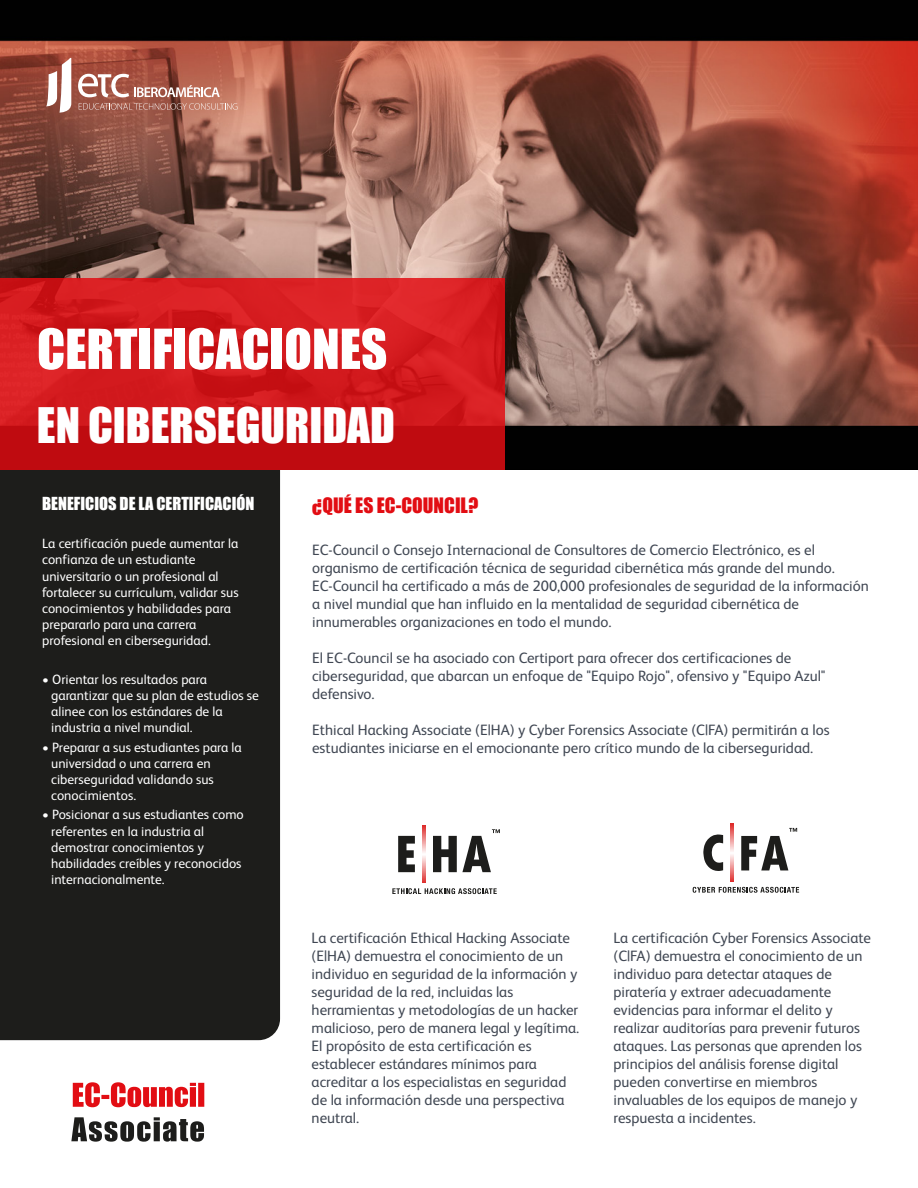
<style>
.page{position:relative;width:918px;height:1188px;background:#fff}
.page>*{position:absolute;margin:0;border:0;box-sizing:border-box;transform-origin:0 0}
.t1{font:51px "Impact";color:#fff}
.t2{font:45px "Impact";color:#fff}
.t3{font:19.5px "Impact";color:#e20d13}
.t4{font:16.5px "Impact";color:#fff}
.t5{font:15px/18px "FS Albert";color:#404753}
.t6{font:13.5px/16.2px "FS Albert";color:#fff}
</style>
<div class="page">
<div style="left:0;top:470px;width:280px;height:570px;background:#1d1d1b"></div>
<img style="left:0;top:0;width:918px;height:470px">
<svg style="left:1px;top:278px;width:504px;height:192px;background:#cf171b"></svg>
<svg style="left:46px;top:58px;width:25px;height:55px"></svg>
<svg style="left:79px;top:103px;width:158px;height:7px"></svg>
<svg style="left:78px;top:74px;width:142px;height:23px"></svg>
<svg style="left:392px;top:888px;width:105px;height:6px"></svg>
<svg style="left:423px;top:825px;width:2px;height:58px"></svg>
<svg style="left:398px;top:836px;width:17px;height:36px"></svg>
<svg style="left:433px;top:829px;width:67px;height:43px"></svg>
<svg style="left:731px;top:824px;width:3px;height:58px"></svg>
<svg style="left:703px;top:834px;width:20px;height:37px"></svg>
<svg style="left:741px;top:828px;width:56px;height:42px"></svg>
<svg style="left:693px;top:887px;width:106px;height:6px"></svg>
<svg style="left:73px;top:1082px;width:131px;height:25px"></svg>
<svg style="left:71px;top:1117px;width:133px;height:25px"></svg>
<h1 class="t1" style="left:37px;top:309px;width:352px">CERTIFICACIONES</h1>
<h2 class="t2" style="left:37px;top:391px;width:359px">EN CIBERSEGURIDAD</h2>
<p class="t4" style="left:42px;top:491px;width:214px">BENEFICIOS DE LA CERTIFICACIÓN</p>
<p class="t6" style="left:42px;top:535px;width:198px">La certificación puede aumentar la confianza de un estudiante universitario o un profesional al fortalecer su currículum, validar sus conocimientos y habilidades para prepararlo para una carrera profesional en ciberseguridad.</p>
<p class="t6" style="left:51px;top:671px;width:209px;text-indent:-9px">• Orientar los resultados para garantizar que su plan de estudios se alinee con los estándares de la industria a nivel mundial.</p>
<p class="t6" style="left:51px;top:739px;width:192px;text-indent:-9px">• Preparar a sus estudiantes para la universidad o una carrera en ciberseguridad validando sus conocimientos.</p>
<p class="t6" style="left:51px;top:807px;width:194px;text-indent:-9px">• Posicionar a sus estudiantes como referentes en la industria al demostrar conocimientos y habilidades creíbles y reconocidos internacionalmente.</p>
<h3 class="t3" style="left:312px;top:490px;width:168px">¿QUÉ ES EC-COUNCIL?</h3>
<p class="t5" style="left:312px;top:540px;width:558px">EC-Council o Consejo Internacional de Consultores de Comercio Electrónico, es el organismo de certificación técnica de seguridad cibernética más grande del mundo.<br>EC-Council ha certificado a más de 200,000 profesionales de seguridad de la información a nivel mundial que han influido en la mentalidad de seguridad cibernética de innumerables organizaciones en todo el mundo.</p>
<p class="t5" style="left:312px;top:648px;width:515px">El EC-Council se ha asociado con Certiport para ofrecer dos certificaciones de ciberseguridad, que abarcan un enfoque de "Equipo Rojo", ofensivo y "Equipo Azul" defensivo.</p>
<p class="t5" style="left:312px;top:720px;width:519px">Ethical Hacking Associate (E|HA) y Cyber Forensics Associate (C|FA) permitirán a los estudiantes iniciarse en el emocionante pero crítico mundo de la ciberseguridad.</p>
<p class="t5" style="left:312px;top:929px;width:269px">La certificación Ethical Hacking Associate (E|HA) demuestra el conocimiento de un individuo en seguridad de la información y seguridad de la red, incluidas las herramientas y metodologías de un hacker malicioso, pero de manera legal y legítima.<br>El propósito de esta certificación es establecer estándares mínimos para acreditar a los especialistas en seguridad de la información desde una perspectiva neutral.</p>
<p class="t5" style="left:613px;top:929px;width:259px">La certificación Cyber Forensics Associate (C|FA) demuestra el conocimiento de un individuo para detectar ataques de piratería y extraer adecuadamente evidencias para informar el delito y realizar auditorías para prevenir futuros ataques. Las personas que aprenden los principios del análisis forense digital pueden convertirse en miembros invaluables de los equipos de manejo y respuesta a incidentes.</p>
</div>
